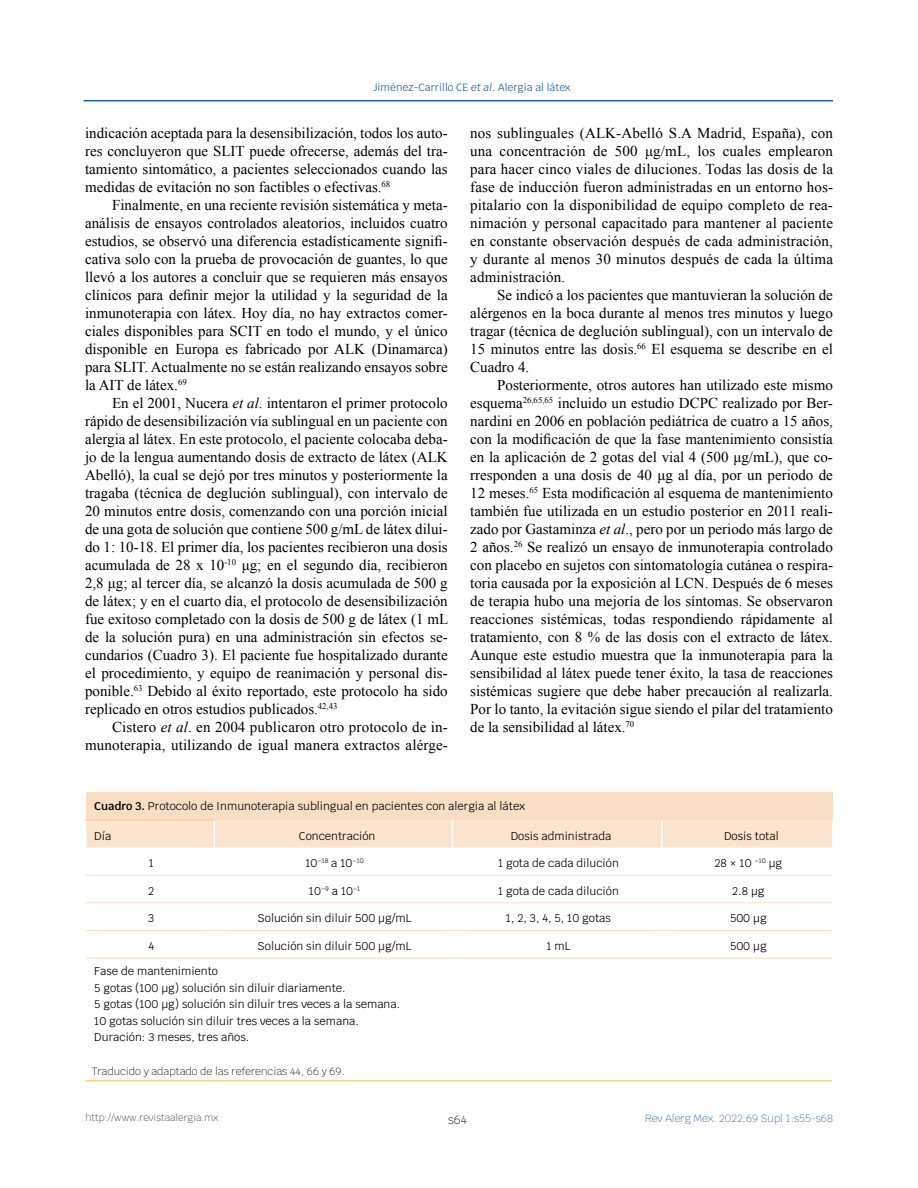
<style>
.page{position:relative;width:918px;height:1188px;background:#fff}
.page>*{position:absolute;margin:0;border:0;box-sizing:border-box;transform-origin:0 0}
.t1{font:15px/18px "Times New Roman";color:#000;text-align:justify}
.t2{font:200 12px "Krub";color:#000}
.t3{font:11.25px/16.5px "Krub";color:#000}
.t4{font:200 10.5px "Krub";color:#000}
.t5{font:10.5px "Krub";color:#29609d}
.t6{font:200 10.5px "Krub";color:#29609d}
.t7{font:200 9.75px "Krub";color:#333}
.t8{font:6.6px "Krub";color:#000}
.s1{font-style:italic}
.s2{font-weight:600}
.s3{font-size:11.25px}
</style>
<div class="page">
<hr style="left:84px;top:100px;width:749px;height:1px;background:#29609d">
<div style="left:86px;top:792px;width:746px;height:28px;background:#fadec4"></div>
<hr style="left:86px;top:1080px;width:128px;height:2px;background:#ffce7b">
<hr style="left:214px;top:1080px;width:238px;height:2px;background:#ffce7b">
<hr style="left:452px;top:1080px;width:210px;height:2px;background:#ffce7b">
<hr style="left:662px;top:1080px;width:170px;height:2px;background:#ffce7b">
<div style="left:86px;top:820px;width:746px;height:28px;background:#fbe4ce"></div>
<hr style="left:86px;top:875px;width:128px;height:1px;background:#fadec4">
<hr style="left:85px;top:819px;width:129px;height:1px;background:#ffce7b">
<hr style="left:214px;top:875px;width:238px;height:1px;background:#fadec4">
<hr style="left:452px;top:875px;width:210px;height:1px;background:#fadec4">
<hr style="left:662px;top:875px;width:170px;height:1px;background:#fadec4">
<hr style="left:86px;top:902px;width:128px;height:1px;background:#fadec4">
<hr style="left:214px;top:902px;width:238px;height:1px;background:#fadec4">
<hr style="left:452px;top:902px;width:210px;height:1px;background:#fadec4">
<hr style="left:662px;top:902px;width:170px;height:1px;background:#fadec4">
<hr style="left:86px;top:930px;width:128px;height:1px;background:#fadec4">
<hr style="left:214px;top:930px;width:238px;height:1px;background:#fadec4">
<hr style="left:452px;top:930px;width:210px;height:1px;background:#fadec4">
<hr style="left:662px;top:930px;width:170px;height:1px;background:#fadec4">
<hr style="left:86px;top:958px;width:128px;height:1px;background:#fadec4">
<hr style="left:214px;top:958px;width:238px;height:1px;background:#fadec4">
<hr style="left:452px;top:958px;width:210px;height:1px;background:#fadec4">
<hr style="left:662px;top:958px;width:170px;height:1px;background:#fadec4">
<p class="t5" style="left:373px;top:79px;width:199px">Jiménez-Carrillo CE <span class="s1">et al</span>. Alergia al látex</p>
<p class="t1" style="left:85px;top:123px;width:364px">indicación aceptada para la desensibilización, todos los auto&shy;res concluyeron que SLIT puede ofrecerse, además del tra&shy;tamiento sintomático, a pacientes seleccionados cuando las medidas de evitación no son factibles o efectivas.<sup>68</sup></p>
<p class="t1" style="left:85px;top:195px;width:364px;text-indent:27px">Finalmente, en una reciente revisión sistemática y meta&shy;análisis de ensayos controlados aleatorios, incluidos cuatro estudios, se observó una diferencia estadísticamente signifi&shy;cativa solo con la prueba de provocación de guantes, lo que llevó a los autores a concluir que se requieren más ensayos clínicos para definir mejor la utilidad y la seguridad de la inmunoterapia con látex. Hoy día, no hay extractos comer&shy;ciales disponibles para SCIT en todo el mundo, y el único disponible en Europa es fabricado por ALK (Dinamarca) para SLIT. Actualmente no se están realizando ensayos sobre la AIT de látex.<sup>69</sup></p>
<p class="t1" style="left:85px;top:393px;width:365px;text-indent:27px">En el 2001, Nucera <span class="s1">et al</span>. intentaron el primer protocolo rápido de desensibilización vía sublingual en un paciente con alergia al látex. En este protocolo, el paciente colocaba deba&shy;jo de la lengua aumentando dosis de extracto de látex (ALK Abelló), la cual se dejó por tres minutos y posteriormente la tragaba (técnica de deglución sublingual), con intervalo de 20 minutos entre dosis, comenzando con una porción inicial de una gota de solución que contiene 500 g/mL de látex dilui&shy;do 1: 10-18. El primer día, los pacientes recibieron una dosis acumulada de 28 x 10<sup>-10</sup> μg; en el segundo día, recibieron 2,8 μg; al tercer día, se alcanzó la dosis acumulada de 500 g de látex; y en el cuarto día, el protocolo de desensibilización fue exitoso completado con la dosis de 500 g de látex (1 mL de la solución pura) en una administración sin efectos se&shy;cundarios (Cuadro 3). El paciente fue hospitalizado durante el procedimiento, y equipo de reanimación y personal dis&shy;ponible.<sup>63</sup> Debido al éxito reportado, este protocolo ha sido replicado en otros estudios publicados.<sup>42,43</sup></p>
<p class="t1" style="left:85px;top:717px;width:364px;text-align:right">Cistero <span class="s1">et al</span>. en 2004 publicaron otro protocolo de in&shy;munoterapia, utilizando de igual manera extractos alérge-</p>
<p class="t1" style="left:470px;top:123px;width:364px">nos sublinguales (ALK-Abelló S.A Madrid, España), con una concentración de 500 μg/mL, los cuales emplearon para hacer cinco viales de diluciones. Todas las dosis de la fase de inducción fueron administradas en un entorno hos&shy;pitalario con la disponibilidad de equipo completo de rea&shy;nimación y personal capacitado para mantener al paciente en constante observación después de cada administración, y durante al menos 30 minutos después de cada la última administración.</p>
<p class="t1" style="left:470px;top:285px;width:364px;text-indent:27px">Se indicó a los pacientes que mantuvieran la solución de alérgenos en la boca durante al menos tres minutos y luego tragar (técnica de deglución sublingual), con un intervalo de 15 minutos entre las dosis.<sup>66</sup> El esquema se describe en el Cuadro 4.</p>
<p class="t1" style="left:470px;top:375px;width:364px;text-indent:27px">Posteriormente, otros autores han utilizado este mismo esquema<sup>26,65,65</sup> incluido un estudio DCPC realizado por Ber&shy;nardini en 2006 en población pediátrica de cuatro a 15 años, con la modificación de que la fase mantenimiento consistía en la aplicación de 2 gotas del vial 4 (500 μg/mL), que co&shy;rresponden a una dosis de 40 μg al día, por un periodo de 12 meses.<sup>65</sup> Esta modificación al esquema de mantenimiento también fue utilizada en un estudio posterior en 2011 reali&shy;zado por Gastaminza <span class="s1">et al</span>., pero por un periodo más largo de 2 años.<sup>26</sup> Se realizó un ensayo de inmunoterapia controlado con placebo en sujetos con sintomatología cutánea o respira&shy;toria causada por la exposición al LCN. Después de 6 meses de terapia hubo una mejoría de los síntomas. Se observaron reacciones sistémicas, todas respondiendo rápidamente al tratamiento, con 8 % de las dosis con el extracto de látex.<br>Aunque este estudio muestra que la inmunoterapia para la sensibilidad al látex puede tener éxito, la tasa de reacciones sistémicas sugiere que debe haber precaución al realizarla.<br>Por lo tanto, la evitación sigue siendo el pilar del tratamiento de la sensibilidad al látex.<sup>70</sup></p>
<p class="t3" style="left:94px;top:797px;width:432px"><span class="s2">Cuadro 3.</span> Protocolo de Inmunoterapia sublingual en pacientes con alergia al látex</p>
<p class="t3" style="left:94px;top:827px;width:19px">Día</p>
<p class="t3" style="left:299px;top:827px;width:78px">Concentración</p>
<p class="t3" style="left:511px;top:827px;width:102px">Dosis administrada</p>
<p class="t3" style="left:724px;top:827px;width:56px">Dosis total</p>
<p class="t3" style="left:149px;top:855px;width:7px">1</p>
<p class="t8" style="left:305px;top:855px;width:60px"><span class="s3">10</span>–18 <span class="s3">a 10</span>–10</p>
<p class="t3" style="left:498px;top:855px;width:122px">1 gota de cada dilución</p>
<p class="t3" style="left:715px;top:855px;width:69px">28 × 10 <sup>–10</sup> μg</p>
<p class="t3" style="left:148px;top:882px;width:8px">2</p>
<p class="t3" style="left:309px;top:882px;width:53px">10<sup>–9</sup> a 10<sup>–1</sup></p>
<p class="t3" style="left:498px;top:882px;width:122px">1 gota de cada dilución</p>
<p class="t3" style="left:732px;top:882px;width:34px">2.8 μg</p>
<p class="t3" style="left:148px;top:910px;width:8px">3</p>
<p class="t3" style="left:258px;top:910px;width:155px">Solución sin diluir 500 μg/mL</p>
<p class="t3" style="left:506px;top:910px;width:107px">1, 2, 3, 4, 5, 10 gotas</p>
<p class="t3" style="left:730px;top:910px;width:38px">500 μg</p>
<p class="t3" style="left:148px;top:938px;width:7px">4</p>
<p class="t3" style="left:258px;top:938px;width:155px">Solución sin diluir 500 μg/mL</p>
<p class="t3" style="left:546px;top:938px;width:26px">1 mL</p>
<p class="t3" style="left:730px;top:938px;width:38px">500 μg</p>
<p class="t3" style="left:94px;top:963px;width:307px">Fase de mantenimiento<br>5 gotas (100 μg) solución sin diluir diariamente.<br>5 gotas (100 μg) solución sin diluir tres veces a la semana.<br>10 gotas solución sin diluir tres veces a la semana.<br>Duración: 3 meses, tres años.</p>
<p class="t4" style="left:92px;top:1062px;width:255px">Traducido y adaptado de las referencias 44, 66 y 69.</p>
<p class="t7" style="left:85px;top:1110px;width:134px">http://www.revistaalergia.mx</p>
<p class="t2" style="left:448px;top:1109px;width:21px">s64</p>
<p class="t6" style="left:645px;top:1110px;width:189px">Rev Alerg Mex. 2022;69 Supl 1:s55-s68</p>
</div>
